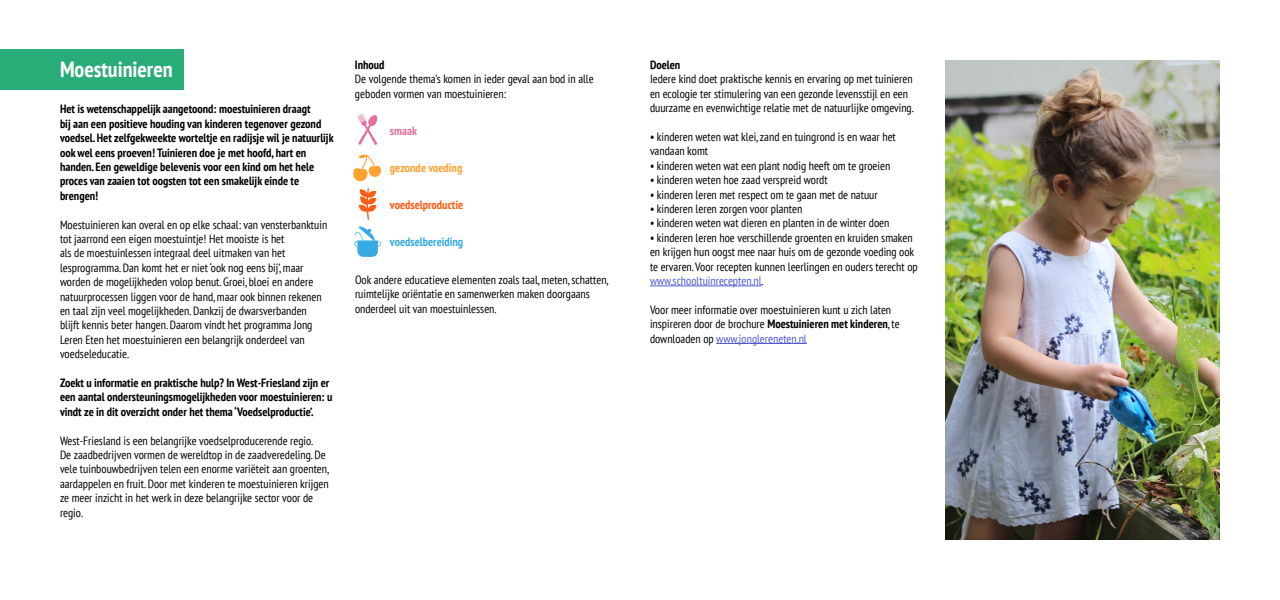
<style>
.page{position:relative;width:1280px;height:600px;background:#fff}
.page>*{position:absolute;margin:0;border:0;box-sizing:border-box;transform-origin:0 0}
.t1{font:700 condensed 22px "PT Sans";color:#fff}
.t2{font:condensed 12px/14.4px "PT Sans";color:#000}
.t3{font:700 condensed 12px/14.4px "PT Sans";color:#000}
.t4{font:700 condensed 12px "PT Sans";color:#ff5c14}
.t5{font:700 condensed 12px "PT Sans";color:#37aae3}
.t6{font:700 condensed 12px "PT Sans";color:#ffa12f}
.t7{font:700 condensed 12px "PT Sans";color:#e6709d}
.s1{color:#4f5cd6}
.s2{font-weight:700}
</style>
<div class="page">
<div style="left:0;top:49px;width:184px;height:41px;background:#28ad78"></div>
<svg style="left:353px;top:154px;width:28px;height:28px"></svg>
<svg style="left:357px;top:114px;width:21px;height:31px"></svg>
<svg style="left:354px;top:188px;width:27px;height:69px"></svg>
<hr style="left:650px;top:286px;width:112px;height:1px;background:#4f5cd6">
<hr style="left:716px;top:343px;width:91px;height:1px;background:#4f5cd6">
<img style="left:945px;top:60px;width:275px;height:480px">
<h1 class="t1" style="left:60px;top:54px;width:114px">Moestuinieren</h1>
<p class="t3" style="left:60px;top:102px;width:275px">Het is wetenschappelijk aangetoond: moestuinieren draagt<br>bij aan een positieve houding van kinderen tegenover gezond voedsel. Het zelfgekweekte worteltje en radijsje wil je natuurlijk ook wel eens proeven! Tuinieren doe je met hoofd, hart en handen. Een geweldige belevenis voor een kind om het hele proces van zaaien tot oogsten tot een smakelijk einde te brengen!</p>
<p class="t2" style="left:60px;top:217px;width:269px">Moestuinieren kan overal en op elke schaal: van vensterbanktuin tot jaarrond een eigen moestuintje! Het mooiste is het<br>als de moestuinlessen integraal deel uitmaken van het lesprogramma. Dan komt het er niet ‘ook nog eens bij’, maar worden de mogelijkheden volop benut. Groei, bloei en andere natuurprocessen liggen voor de hand, maar ook binnen rekenen en taal zijn veel mogelijkheden. Dankzij de dwarsverbanden blijft kennis beter hangen. Daarom vindt het programma Jong Leren Eten het moestuinieren een belangrijk onderdeel van voedseleducatie.</p>
<p class="t3" style="left:60px;top:375px;width:274px">Zoekt u informatie en praktische hulp? In West-Friesland zijn er een aantal ondersteuningsmogelijkheden voor moestuinieren: u vindt ze in dit overzicht onder het thema ‘Voedselproductie’.</p>
<p class="t2" style="left:60px;top:433px;width:271px">West-Friesland is een belangrijke voedselproducerende regio.<br>De zaadbedrijven vormen de wereldtop in de zaadveredeling. De vele tuinbouwbedrijven telen een enorme variëteit aan groenten, aardappelen en fruit. Door met kinderen te moestuinieren krijgen ze meer inzicht in het werk in deze belangrijke sector voor de regio.</p>
<p class="t3" style="left:355px;top:57px;width:31px">Inhoud</p>
<p class="t2" style="left:355px;top:72px;width:240px">De volgende thema’s komen in ieder geval aan bod in alle geboden vormen van moestuinieren:</p>
<p class="t7" style="left:390px;top:122px;width:29px">smaak</p>
<p class="t6" style="left:390px;top:159px;width:74px">gezonde voeding</p>
<p class="t4" style="left:390px;top:196px;width:75px">voedselproductie</p>
<p class="t5" style="left:390px;top:233px;width:75px">voedselbereiding</p>
<p class="t2" style="left:355px;top:272px;width:255px">Ook andere educatieve elementen zoals taal, meten, schatten, ruimtelijke oriëntatie en samenwerken maken doorgaans onderdeel uit van moestuinlessen.</p>
<p class="t3" style="left:650px;top:57px;width:32px">Doelen</p>
<p class="t2" style="left:650px;top:72px;width:265px">Iedere kind doet praktische kennis en ervaring op met tuinieren en ecologie ter stimulering van een gezonde levensstijl en een duurzame en evenwichtige relatie met de natuurlijke omgeving.</p>
<p class="t2" style="left:650px;top:129px;width:247px">• kinderen weten wat klei, zand en tuingrond is en waar het vandaan komt</p>
<p class="t2" style="left:650px;top:158px;width:242px">• kinderen weten wat een plant nodig heeft om te groeien</p>
<p class="t2" style="left:650px;top:173px;width:179px">• kinderen weten hoe zaad verspreid wordt</p>
<p class="t2" style="left:650px;top:187px;width:229px">• kinderen leren met respect om te gaan met de natuur</p>
<p class="t2" style="left:650px;top:201px;width:154px">• kinderen leren zorgen voor planten</p>
<p class="t2" style="left:650px;top:216px;width:241px">• kinderen weten wat dieren en planten in de winter doen</p>
<p class="t2" style="left:650px;top:230px;width:269px">• kinderen leren hoe verschillende groenten en kruiden smaken en krijgen hun oogst mee naar huis om de gezonde voeding ook te ervaren. Voor recepten kunnen leerlingen en ouders terecht op <span class="s1">www.schooltuinrecepten.nl</span>.</p>
<p class="t2" style="left:650px;top:302px;width:251px">Voor meer informatie over moestuinieren kunt u zich laten inspireren door de brochure <span class="s2">Moestuinieren met kinderen</span>, te downloaden op <span class="s1">www.jonglereneten.nl</span></p>
</div>
